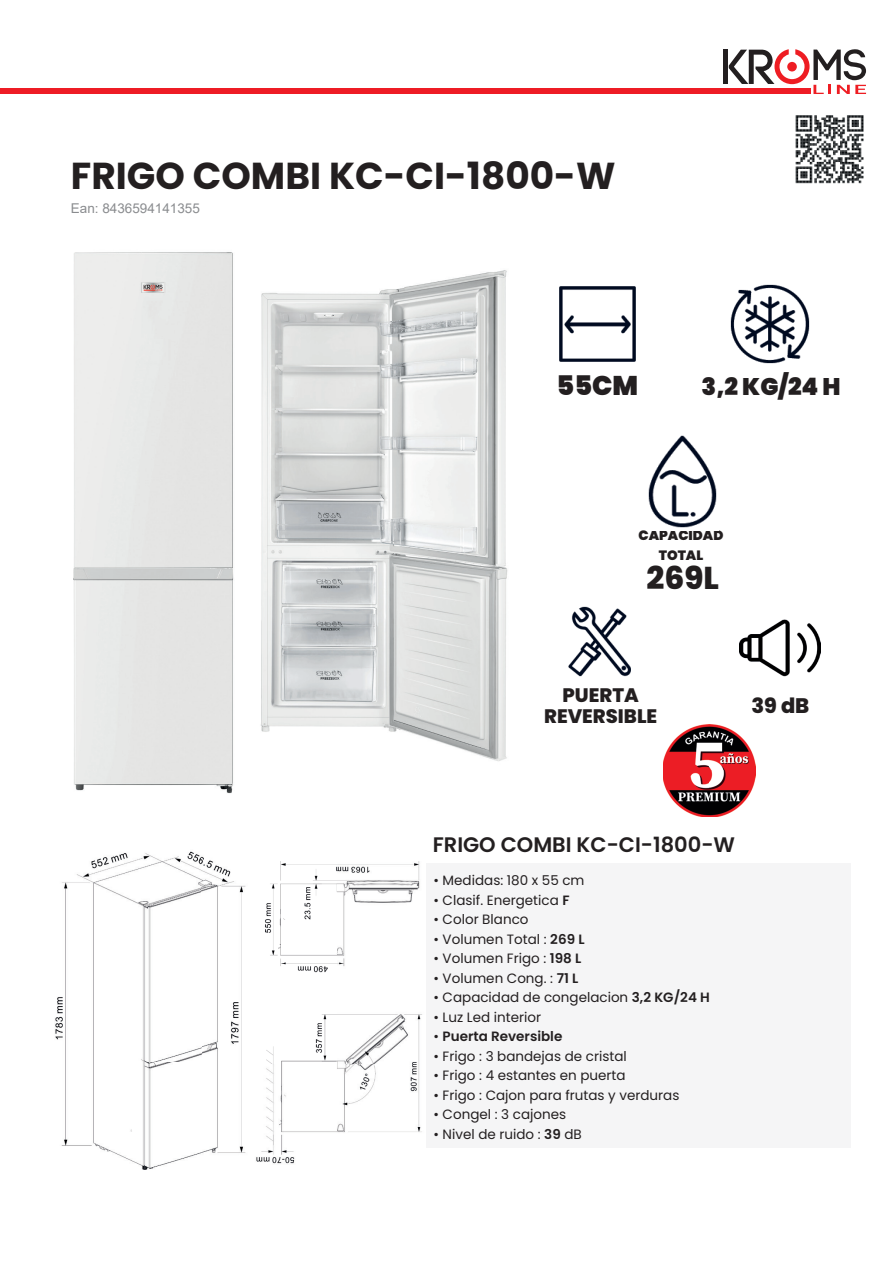
<style>
.page{position:relative;width:893px;height:1263px;background:#fff}
.page>*{position:absolute;margin:0;border:0;box-sizing:border-box;transform-origin:0 0}
.t1{font:700 37.5px "Poppins";color:#231f20}
.t2{font:800 31.5px "Poppins";color:#231f20}
.t3{font:900 27px "Poppins";color:#231f20}
.t4{font:900 24px "Poppins";color:#231f20}
.t5{font:600 21px "Poppins";color:#231f20}
.t6{font:800 21px "Poppins";color:#231f20}
.t7{font:800 19.5px/21px "Poppins";color:#231f20;text-align:center}
.t8{font:13.5px "Poppins";color:#231f20}
.t9{font:13.5px "Arial";color:#8a8c8f}
.t10{font:600 13.5px "Poppins";color:#231f20}
.t11{font:900 13.5px/19.5px "Poppins";color:#231f20;text-align:center}
.s1{font-weight:600}
.s2{font-weight:400}
</style>
<div class="page">
<div style="left:723px;top:50px;width:5px;height:34px;background:#231f20"></div>
<svg style="left:729px;top:49px;width:137px;height:45px"></svg>
<div style="left:0;top:88px;width:810px;height:6px;background:#ee1c25"></div>
<img style="left:73px;top:252px;width:161px;height:542px">
<div style="left:425px;top:863px;width:426px;height:284px;background:#f5f5f6"></div>
<img style="left:663px;top:725px;width:93px;height:92px">
<img style="left:559px;top:286px;width:77px;height:76px">
<img style="left:731px;top:284px;width:79px;height:80px">
<img style="left:648px;top:435px;width:69px;height:93px">
<img style="left:568px;top:606px;width:63px;height:71px">
<img style="left:739px;top:619px;width:81px;height:58px">
<img style="left:795px;top:115px;width:69px;height:69px">
<img style="left:55px;top:851px;width:191px;height:318px">
<img style="left:256px;top:861px;width:166px;height:303px">
<img style="left:261px;top:270px;width:247px;height:491px">
<h1 class="t1" style="left:71px;top:154px;width:546px">FRIGO COMBI KC-CI-1800-W</h1>
<p class="t9" style="left:71px;top:199px;width:131px">Ean: 8436594141355</p>
<h3 class="t3" style="left:557px;top:370px;width:83px">55CM</h3>
<h3 class="t4" style="left:702px;top:373px;width:141px">3,2 KG/24 H</h3>
<p class="t11" style="left:639px;top:526px;width:86px">CAPACIDAD<br>TOTAL</p>
<h2 class="t2" style="left:646px;top:559px;width:74px">269L</h2>
<h3 class="t7" style="left:544px;top:685px;width:115px">PUERTA<br>REVERSIBLE</h3>
<h3 class="t6" style="left:751px;top:694px;width:59px">39 dB</h3>
<h3 class="t5" style="left:433px;top:833px;width:304px">FRIGO COMBI KC-CI-1800-W</h3>
<p class="t8" style="left:433px;top:873px;width:153px">• Medidas: 180 x 55 cm</p>
<p class="t8" style="left:433px;top:892px;width:138px">• Clasif. Energetica <span class="s1">F</span></p>
<p class="t8" style="left:433px;top:912px;width:97px">• Color Blanco</p>
<p class="t8" style="left:433px;top:931px;width:153px">• Volumen Total : <span class="s1">269 L</span></p>
<p class="t8" style="left:433px;top:951px;width:149px">• Volumen Frigo : <span class="s1">198 L</span></p>
<p class="t8" style="left:433px;top:970px;width:146px">• Volumen Cong. : <span class="s1">71 L</span></p>
<p class="t8" style="left:433px;top:990px;width:278px">• Capacidad de congelacion <span class="s1">3,2 KG/24 H</span></p>
<p class="t8" style="left:433px;top:1009px;width:109px">• Luz Led interior</p>
<p class="t10" style="left:433px;top:1029px;width:130px"><span class="s2">•</span> Puerta Reversible</p>
<p class="t8" style="left:433px;top:1048px;width:195px">• Frigo : 3 bandejas de cristal</p>
<p class="t8" style="left:433px;top:1068px;width:194px">• Frigo : 4 estantes en puerta</p>
<p class="t8" style="left:433px;top:1087px;width:247px">• Frigo : Cajon para frutas y verduras</p>
<p class="t8" style="left:433px;top:1107px;width:134px">• Congel : 3 cajones</p>
<p class="t8" style="left:433px;top:1126px;width:150px">• Nivel de ruido : <span class="s1">39</span> dB</p>
</div>
